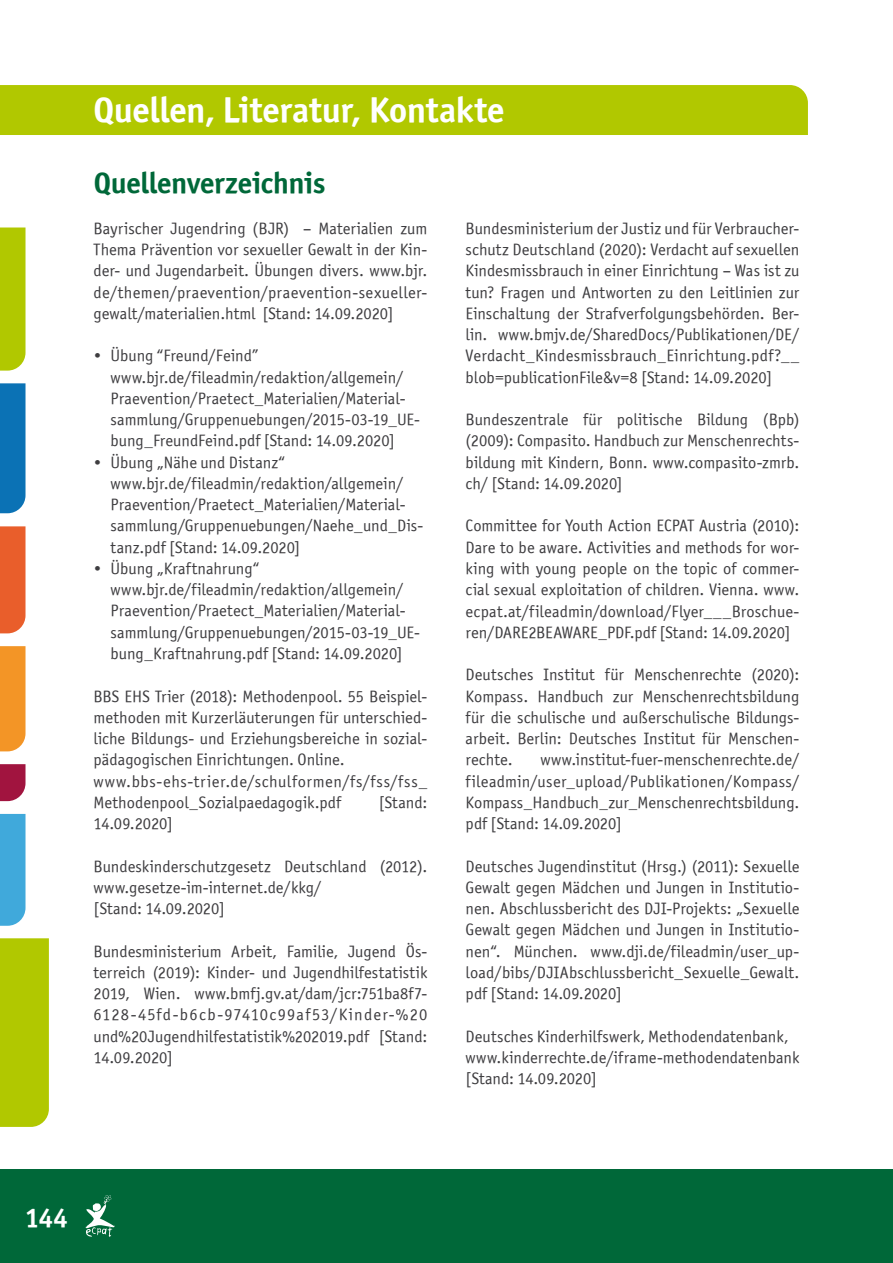
<style>
.page{position:relative;width:893px;height:1263px;background:#fff}
.page>*{position:absolute;margin:0;border:0;box-sizing:border-box;transform-origin:0 0}
.t1{font:36px "Officina Sans ITCTT Bold";letter-spacing:-.01em;color:#fff}
.t2{font:30px "Officina Sans ITCTT Bold";letter-spacing:-.01em;color:#006839}
.t3{font:27px "Officina Sans ITCTT Bold";color:#fff}
.t4{font:16.5px/21.3px "Officina Sans ITCTT Book";color:#3e3d40;text-align:justify}
</style>
<div class="page">
<div style="left:0;top:227px;width:26px;height:144px;background:#b1c800"></div>
<div style="left:0;top:383px;width:26px;height:130px;background:#0b72b5"></div>
<svg style="left:0;top:526px;width:26px;height:107px;background:#e96534"></svg>
<svg style="left:0;top:646px;width:26px;height:105px;background:#f3992f"></svg>
<svg style="left:0;top:764px;width:26px;height:37px"></svg>
<div style="left:0;top:814px;width:26px;height:112px;background:#40a9db"></div>
<div style="left:0;top:938px;width:49px;height:189px;background:#b1c800"></div>
<div style="left:0;top:1169px;width:893px;height:94px;background:#006839"></div>
<svg style="left:85px;top:1195px;width:30px;height:42px"></svg>
<div style="left:0;top:85px;width:808px;height:50px;background:#b1c800"></div>
<h1 class="t1" style="left:93px;top:87px;width:413px">Quellen, Literatur, Kontakte</h1>
<h2 class="t2" style="left:94px;top:164px;width:233px">Quellenverzeichnis</h2>
<p class="t4" style="left:94px;top:218px;width:335px">Bayrischer Jugendring (BJR) – Materialien zum Thema Prävention vor sexueller Gewalt in der Kin&shy;der- und Jugendarbeit. Übungen divers. www.bjr. de/themen/praevention/praevention-sexueller&shy;gewalt/materialien.html [Stand: 14.09.2020]</p>
<p class="t4" style="left:111px;top:345px;width:311px;text-align:left;text-indent:-17px">• Übung “Freund/Feind” www.bjr.de/fileadmin/redaktion/allgemein/ Praevention/Praetect_Materialien/Material&shy;sammlung/Gruppenuebungen/2015-03-19_UE&shy;bung_FreundFeind.pdf [Stand: 14.09.2020]</p>
<p class="t4" style="left:111px;top:451px;width:314px;text-align:left;text-indent:-17px">• Übung „Nähe und Distanz“ www.bjr.de/fileadmin/redaktion/allgemein/ Praevention/Praetect_Materialien/Material&shy;sammlung/Gruppenuebungen/Naehe_und_Dis&shy;tanz.pdf [Stand: 14.09.2020]</p>
<p class="t4" style="left:111px;top:558px;width:311px;text-align:left;text-indent:-17px">• Übung „Kraftnahrung“ www.bjr.de/fileadmin/redaktion/allgemein/ Praevention/Praetect_Materialien/Material&shy;sammlung/Gruppenuebungen/2015-03-19_UE&shy;bung_Kraftnahrung.pdf [Stand: 14.09.2020]</p>
<p class="t4" style="left:94px;top:685px;width:335px;text-align:left">BBS EHS Trier (2018): Methodenpool. 55 Beispiel&shy;methoden mit Kurzerläuterungen für unterschied&shy;liche Bildungs- und Erziehungsbereiche in sozial&shy;pädagogischen Einrichtungen. Online. www.bbs-ehs-trier.de/schulformen/fs/fss/fss_ Methodenpool_Sozialpaedagogik.pdf</p>
<p class="t4" style="left:379px;top:791px;width:50px">[Stand:</p>
<p class="t4" style="left:94px;top:813px;width:81px">14.09.2020]</p>
<p class="t4" style="left:94px;top:855px;width:335px;text-align:left">Bundeskinderschutzgesetz Deutschland (2012). www.gesetze-im-internet.de/kkg/<br>[Stand: 14.09.2020]</p>
<p class="t4" style="left:94px;top:940px;width:335px">Bundesministerium Arbeit, Familie, Jugend Ös&shy;terreich (2019): Kinder- und Jugendhilfestatistik 2019, Wien. www.bmfj.gv.at/dam/jcr:751ba8f7- 6128-45fd-b6cb-97410c99af53/Kinder-%20 und%20Jugendhilfestatistik%202019.pdf [Stand:<br>14.09.2020]</p>
<p class="t4" style="left:466px;top:218px;width:335px">Bundesministerium der Justiz und für Verbraucher&shy;schutz Deutschland (2020): Verdacht auf sexuellen Kindesmissbrauch in einer Einrichtung – Was ist zu tun? Fragen und Antworten zu den Leitlinien zur Einschaltung der Strafverfolgungsbehörden. Ber&shy;lin. www.bmjv.de/SharedDocs/Publikationen/DE/ Verdacht_Kindesmissbrauch_Einrichtung.pdf?__ blob=publicationFile&amp;v=8 [Stand: 14.09.2020]</p>
<p class="t4" style="left:466px;top:409px;width:335px">Bundeszentrale für politische Bildung (Bpb) (2009): Compasito. Handbuch zur Menschenrechts&shy;bildung mit Kindern, Bonn. www.compasito-zmrb. ch/ [Stand: 14.09.2020]</p>
<p class="t4" style="left:466px;top:515px;width:335px">Committee for Youth Action ECPAT Austria (2010):<br>Dare to be aware. Activities and methods for wor&shy;king with young people on the topic of commer&shy;cial sexual exploitation of children. Vienna. www. ecpat.at/fileadmin/download/Flyer___Broschue&shy;ren/DARE2BEAWARE_PDF.pdf [Stand: 14.09.2020]</p>
<p class="t4" style="left:466px;top:664px;width:335px">Deutsches Institut für Menschenrechte (2020):<br>Kompass. Handbuch zur Menschenrechtsbildung für die schulische und außerschulische Bildungs&shy;arbeit. Berlin: Deutsches Institut für Menschen&shy;rechte.</p>
<p class="t4" style="left:466px;top:749px;width:335px;text-indent:75px">www.institut-fuer-menschenrechte.de/ fileadmin/user_upload/Publikationen/Kompass/ Kompass_Handbuch_zur_Menschenrechtsbildung. pdf [Stand: 14.09.2020]</p>
<p class="t4" style="left:466px;top:855px;width:335px">Deutsches Jugendinstitut (Hrsg.) (2011): Sexuelle Gewalt gegen Mädchen und Jungen in Institutio&shy;nen. Abschlussbericht des DJI-Projekts: „Sexuelle Gewalt gegen Mädchen und Jungen in Institutio&shy;nen“. München. www.dji.de/fileadmin/user_up&shy;load/bibs/DJIAbschlussbericht_Sexuelle_Gewalt. pdf [Stand: 14.09.2020]</p>
<p class="t4" style="left:466px;top:1025px;width:335px;text-align:left">Deutsches Kinderhilfswerk, Methodendatenbank, www.kinderrechte.de/iframe-methodendatenbank [Stand: 14.09.2020]</p>
<h3 class="t3" style="left:25px;top:1201px;width:44px">144</h3>
</div>
